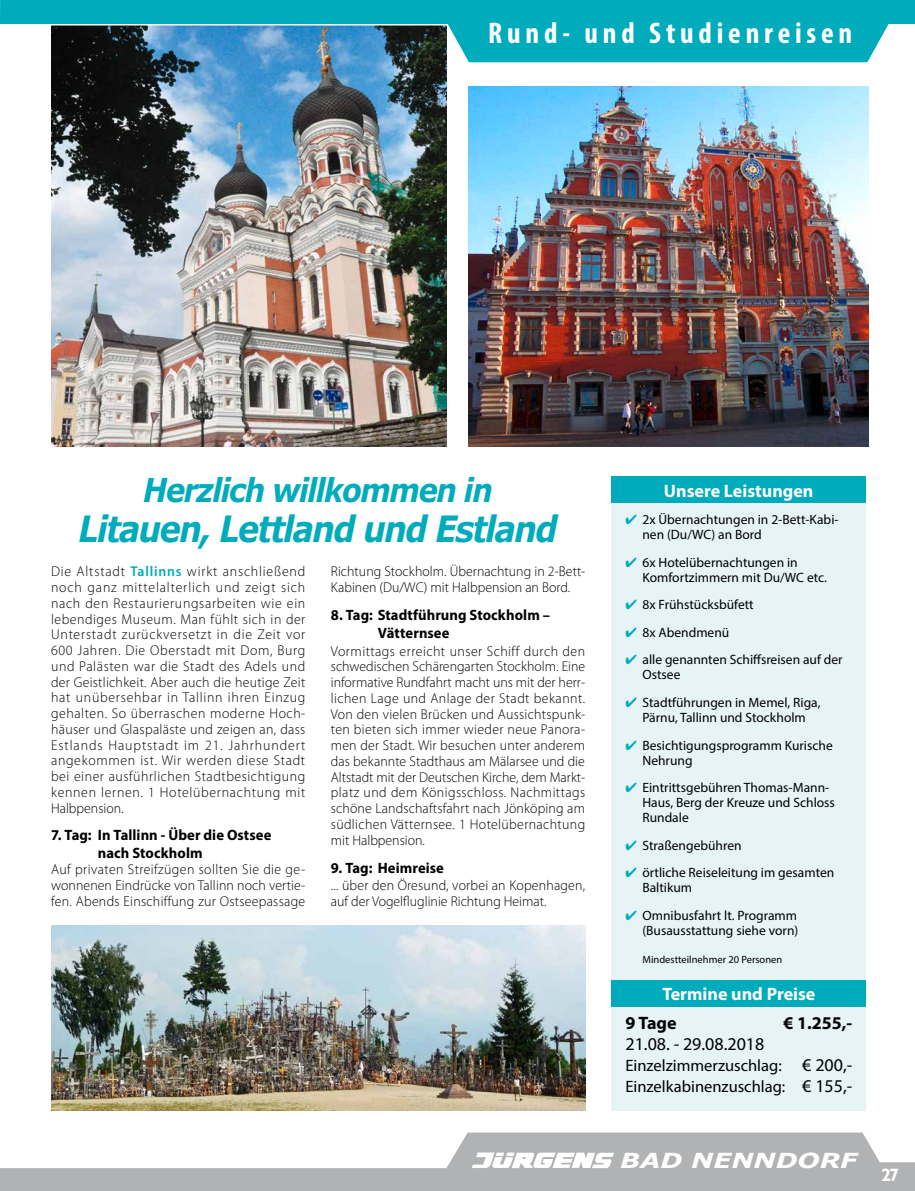
<style>
.page{position:relative;width:915px;height:1191px;background:#fff}
.page>*{position:absolute;margin:0;border:0;box-sizing:border-box;transform-origin:0 0}
.t1{font:italic 700 36px "Verdana";letter-spacing:-.05em;color:#00acbb;scale:.88 1}
.t2{font:italic 700 32.7px "Verdana";letter-spacing:-.05em;color:#00acbb;scale:.88 1}
.t3{font:700 condensed 30px "Myriad Pro";letter-spacing:.16em;color:#fff}
.t4{font:italic 700 20.7px "Verdana";color:#fff;scale:1.27 1}
.t5{font:700 18px "Myriad Pro";color:#fff}
.t6{font:18px "Myriad Pro";color:#000}
.t7{font:700 18px "Myriad Pro";color:#000}
.t8{font:700 18px "Gill Sans";color:#fff}
.t9{font:16.5px/21px "Myriad Pro";color:#000}
.t10{font:700 15px/18px "Myriad Pro";letter-spacing:.005em;color:#000}
.t11{font:300 14.25px/15.8px "Myriad Pro";letter-spacing:.015em;color:#000;text-align:justify}
.t12{font:13.5px/15px "Myriad Pro";color:#000}
.t13{font:10.5px "Myriad Pro";color:#000}
.s1{font-weight:600;color:#00acbb}
.s2{color:#00acbb}
.s3{font-size:18px}
</style>
<div class="page">
<svg style="left:0;top:1132px;width:914px;height:59px;fill:#b1b2b3"></svg>
<svg style="left:471px;top:1152px;width:143px;height:16px"></svg>
<img style="left:468px;top:86px;width:399px;height:360px">
<img style="left:51px;top:65px;width:395px;height:381px">
<div style="left:611px;top:490px;width:254px;height:620px;background:#e6f4f6"></div>
<div style="left:611px;top:476px;width:254px;height:27px;background:#00acbb"></div>
<div style="left:611px;top:980px;width:254px;height:26px;background:#00acbb"></div>
<img style="left:51px;top:925px;width:534px;height:185px">
<svg style="left:0;top:0;width:914px;height:65px;background:#26a0b2"></svg>
<h3 class="t3" style="left:488px;top:14px;width:365px">Rund- und Studienreisen</h3>
<h2 class="t2" style="left:143px;top:469px;width:398px">Herzlich willkommen in</h2>
<h1 class="t1" style="left:78px;top:505px;width:546px">Litauen, Lettland und Estland</h1>
<p class="t11" style="left:51px;top:564px;width:256px">Die Altstadt <span class="s1">Tallinns</span> wirkt anschließend noch ganz mittelalterlich und zeigt sich nach den Restaurierungsarbeiten wie ein lebendiges Museum. Man fühlt sich in der Unterstadt zurückversetzt in die Zeit vor 600 Jahren. Die Oberstadt mit Dom, Burg und Palästen war die Stadt des Adels und der Geistlichkeit. Aber auch die heutige Zeit hat unübersehbar in Tallinn ihren Einzug gehalten. So überraschen moderne Hoch&shy;häuser und Glaspaläste und zeigen an, dass Estlands Hauptstadt im 21. Jahrhundert angekommen ist. Wir werden diese Stadt bei einer ausführlichen Stadtbesichtigung kennen lernen. 1 Hotelübernachtung mit Halbpension.</p>
<p class="t10" style="left:98px;top:825px;width:175px;text-indent:-47px">7. Tag: In Tallinn - Über die Ostsee nach Stockholm</p>
<p class="t11" style="left:51px;top:862px;width:256px">Auf privaten Streifzügen sollten Sie die ge&shy;wonnenen Eindrücke von Tallinn noch vertie&shy;fen. Abends Einschiffung zur Ostseepassage</p>
<p class="t11" style="left:331px;top:564px;width:256px">Richtung Stockholm. Übernachtung in 2-Bett-<br>Kabinen (Du/WC) mit Halbpension an Bord.</p>
<p class="t10" style="left:377px;top:606px;width:174px;text-indent:-47px">8. Tag: Stadtführung Stockholm –<br>Vätternsee</p>
<p class="t11" style="left:331px;top:643px;width:256px">Vormittags erreicht unser Schiff durch den schwedischen Schärengarten Stockholm. Eine informative Rundfahrt macht uns mit der herr&shy;lichen Lage und Anlage der Stadt bekannt.<br>Von den vielen Brücken und Aussichtspunk&shy;ten bieten sich immer wieder neue Panora&shy;men der Stadt. Wir besuchen unter anderem das bekannte Stadthaus am Mälarsee und die Altstadt mit der Deutschen Kirche, dem Markt&shy;platz und dem Königsschloss. Nachmittags schöne Landschaftsfahrt nach Jönköping am südlichen Vätternsee. 1 Hotelübernachtung mit Halbpension.</p>
<p class="t10" style="left:331px;top:858px;width:115px">9. Tag: Heimreise</p>
<p class="t11" style="left:331px;top:878px;width:256px">... über den Öresund, vorbei an Kopenhagen, auf der Vogelfluglinie Richtung Heimat.</p>
<p class="t5" style="left:663px;top:479px;width:151px">Unsere Leistungen</p>
<p class="t12" style="left:642px;top:511px;width:197px;text-indent:-17px"><span class="s2">✔</span> 2x Übernachtungen in 2-Bett-Kabi&shy;nen (Du/WC) an Bord</p>
<p class="t12" style="left:642px;top:554px;width:186px;text-indent:-17px"><span class="s2">✔</span> 6x Hotelübernachtungen in<br>Komfortzimmern mit Du/WC etc.</p>
<p class="t12" style="left:625px;top:597px;width:130px"><span class="s2">✔</span> 8x Frühstücksbüfett</p>
<p class="t12" style="left:625px;top:624px;width:105px"><span class="s2">✔</span> 8x Abendmenü</p>
<p class="t12" style="left:642px;top:652px;width:201px;text-indent:-17px"><span class="s2">✔</span> alle genannten Schiffsreisen auf der<br>Ostsee</p>
<p class="t12" style="left:625px;top:694px;width:196px;text-align:center"><span class="s2">✔</span> Stadtführungen in Memel, Riga,<br>Pärnu, Tallinn und Stockholm</p>
<p class="t12" style="left:642px;top:737px;width:192px;text-indent:-17px"><span class="s2">✔</span> Besichtigungsprogramm Kurische<br>Nehrung</p>
<p class="t12" style="left:642px;top:780px;width:194px;text-indent:-17px"><span class="s2">✔</span> Eintrittsgebühren Thomas-Mann-<br>Haus, Berg der Kreuze und Schloss<br>Rundale</p>
<p class="t12" style="left:625px;top:837px;width:118px"><span class="s2">✔</span> Straßengebühren</p>
<p class="t12" style="left:642px;top:865px;width:193px;text-indent:-17px"><span class="s2">✔</span> örtliche Reiseleitung im gesamten<br>Baltikum</p>
<p class="t12" style="left:625px;top:908px;width:174px;text-align:right"><span class="s2">✔</span> Omnibusfahrt lt. Programm (Busausstattung siehe vorn)</p>
<p class="t13" style="left:642px;top:952px;width:141px">Mindestteilnehmer 20 Personen</p>
<p class="t5" style="left:662px;top:982px;width:154px">Termine und Preise</p>
<p class="t7" style="left:625px;top:1011px;width:53px">9 Tage</p>
<p class="t7" style="left:783px;top:1011px;width:70px">€ 1.255,-</p>
<p class="t6" style="left:625px;top:1033px;width:140px">21.08. - 29.08.2018</p>
<p class="t9" style="left:625px;top:1055px;width:228px">Einzelzimmerzuschlag: <span class="s3">€ 200,-<br></span>Einzelkabinenzuschlag: <span class="s3">€ 155,-</span></p>
<h3 class="t4" style="left:620px;top:1147px;width:188px">Bad Nenndorf</h3>
<p class="t8" style="left:880px;top:1164px;width:19px">27</p>
</div>
